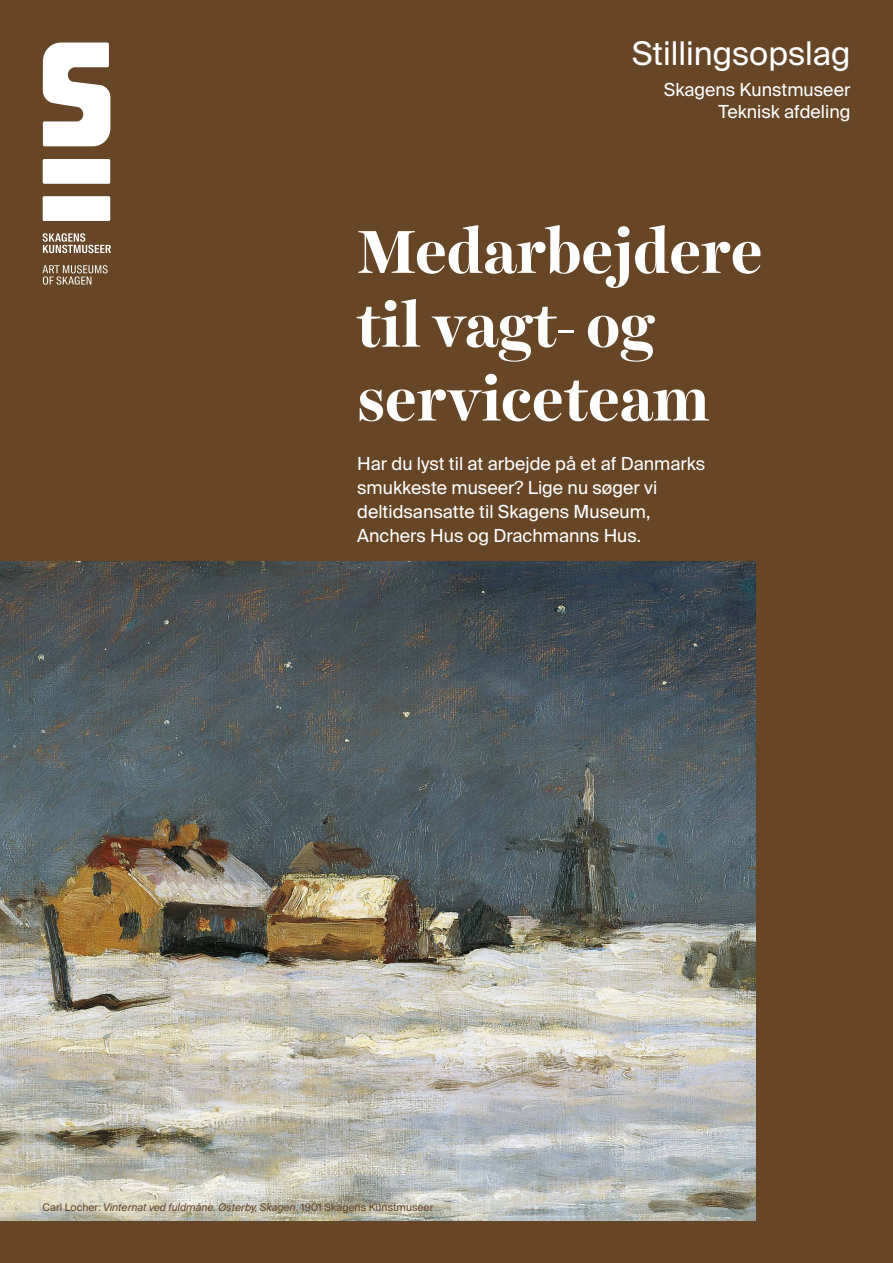
<style>
.page{position:relative;width:893px;height:1263px;background:#674627}
.page>*{position:absolute;margin:0;border:0;box-sizing:border-box;transform-origin:0 0}
.t1{font:700 61.5px/73.8px "Harriet Display";color:#fff}
.t2{font:32.7px "Suisse Intl";color:#fff}
.t3{font:18px/24px "Suisse Intl";color:#fff;text-align:right}
.t4{font:italic 10.5px "Suisse Intl";color:#674627}
.s1{font-style:normal}
</style>
<div class="page">
<img style="left:0;top:561px;width:756px;height:659px">
<svg style="left:43px;top:43px;width:67px;height:103px"></svg>
<div style="left:43px;top:159px;width:67px;height:25px;background:#fff;border-radius:2px"></div>
<div style="left:43px;top:196px;width:67px;height:25px;background:#fff;border-radius:2px"></div>
<svg style="left:43px;top:233px;width:68px;height:20px"></svg>
<svg style="left:43px;top:265px;width:65px;height:20px"></svg>
<h2 class="t2" style="left:632px;top:34px;width:220px">Stillingsopslag</h2>
<p class="t3" style="left:664px;top:79px;width:188px;line-height:21.6px">Skagens Kunstmuseer<br>Teknisk afdeling</p>
<h1 class="t1" style="left:357px;top:214px;width:407px">Medarbejdere til vagt- og serviceteam</h1>
<p class="t3" style="left:357px;top:451px;width:350px;text-align:left">Har du lyst til at arbejde på et af Danmarks smukkeste museer? Lige nu søger vi deltidsansatte til Skagens Museum, Anchers Hus og Drachmanns Hus.</p>
<p class="t4" style="left:43px;top:1201px;width:392px"><span class="s1">Carl Locher:</span> Vinternat ved fuldmåne. Østerby, Skagen. <span class="s1">1901 Skagens Kunstmuseer</span></p>
</div>
